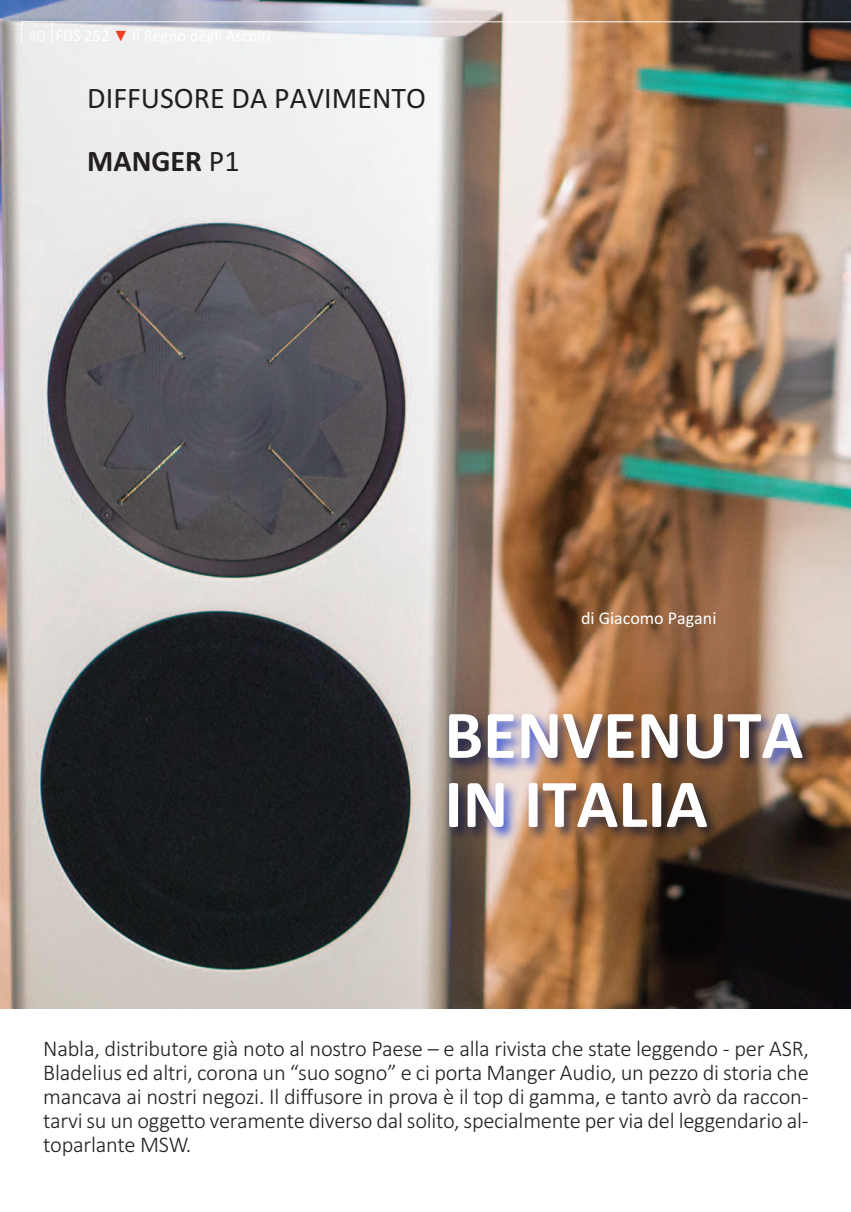
<style>
.page{position:relative;width:851px;height:1212px;background:#fff}
.page>*{position:absolute;margin:0;border:0;box-sizing:border-box;transform-origin:0 0}
.t1{font:700 69px/69px "Calibri";color:#fff}
.t2{font:30px/63px "Calibri";color:#231f20}
.t3{font:300 22.5px/24px "Calibri";letter-spacing:-.01em;color:#231f20;text-align:justify}
.t4{font:18px "Calibri";color:#fff}
.s1{font-weight:700}
</style>
<div class="page">
<img style="left:0;top:0;width:850px;height:1009px">
<svg style="left:21px;top:23px;width:1px;height:20px"></svg>
<hr style="left:21px;top:22px;width:829px;height:1px;background:#fff">
<svg style="left:52px;top:22px;width:1px;height:21px"></svg>
<img style="left:316px;top:684px;width:534px;height:244px">
<h2 class="t2" style="left:87px;top:66px;width:340px">DIFFUSORE DA PAVIMENTO<br><span class="s1">MANGER</span> P1</h2>
<p class="t4" style="left:581px;top:607px;width:137px">di Giacomo Pagani</p>
<h1 class="t1" style="left:444px;top:699px;width:360px">BENVENUTA<br>IN ITALIA</h1>
<p class="t3" style="left:43px;top:1036px;width:767px">Nabla, distributore già noto al nostro Paese – e alla rivista che state leggendo - per ASR, Bladelius ed altri, corona un “suo sogno” e ci porta Manger Audio, un pezzo di storia che mancava ai nostri negozi. Il diffusore in prova è il top di gamma, e tanto avrò da raccon&shy;tarvi su un oggetto veramente diverso dal solito, specialmente per via del leggendario al&shy;toparlante MSW.</p>
</div>
